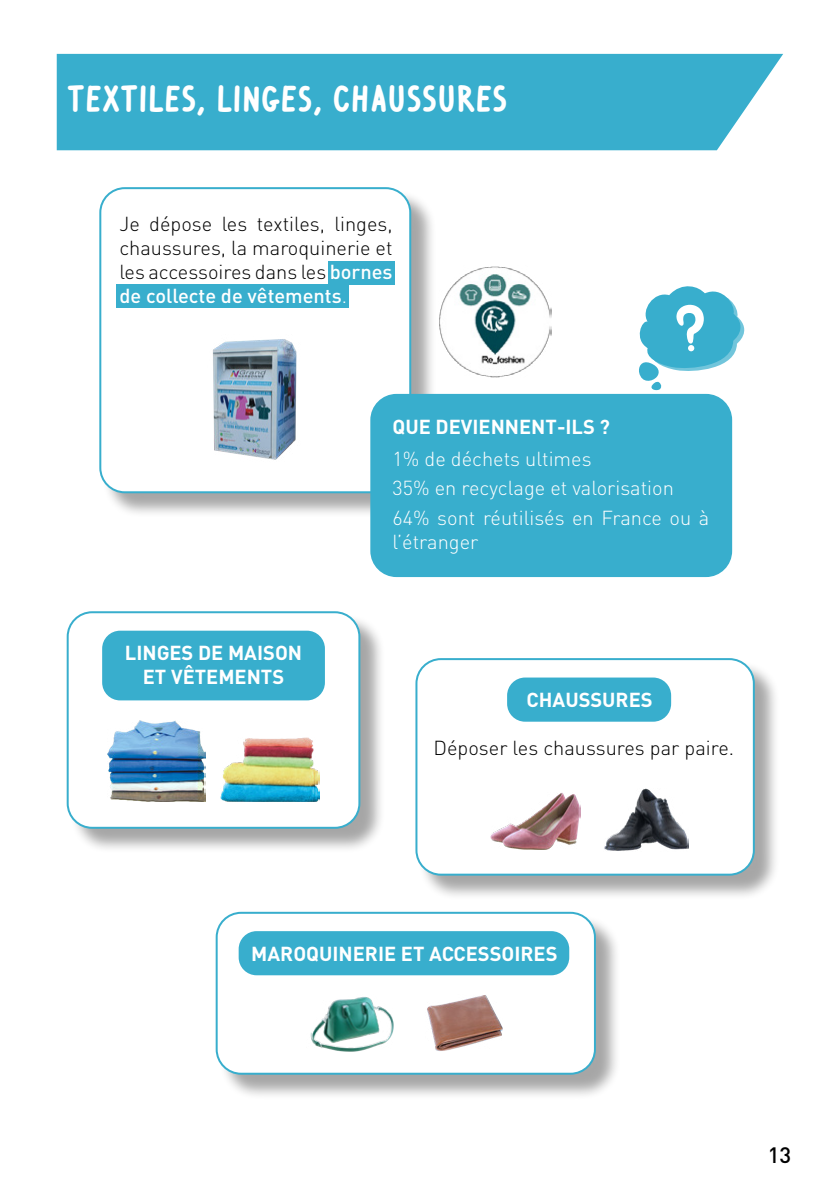
<style>
.page{position:relative;width:840px;height:1191px;background:#fff}
.page>*{position:absolute;margin:0;border:0;box-sizing:border-box;transform-origin:0 0}
.t1{font:700 38px "Ventura Edding";letter-spacing:.05em;color:#fff}
.t2{font:500 22px "DIN Pro";color:#000}
.t3{font:300 20px/24px "DIN Pro";color:#000;text-align:justify}
.t4{font:300 20px/29.6px "DIN Pro";color:#fff}
.t5{font:700 20px/24px "DIN Pro";color:#fff;text-align:center}
.s1{font-weight:500;color:#fff}
.s2{color:#fff}
</style>
<div class="page">
<div style="left:102px;top:189px;width:334px;height:329px;background:#000;opacity:.35"></div>
<div style="left:100px;top:188px;width:310px;height:304px;background:#fff;border-radius:24px"></div>
<div style="left:99px;top:187px;width:312px;height:306px;border:2px solid #38aecd;border-radius:24px"></div>
<div style="left:117px;top:284px;width:232px;height:24px;background:#38aecd"></div>
<div style="left:328px;top:261px;width:66px;height:24px;background:#38aecd"></div>
<img style="left:213px;top:339px;width:84px;height:121px">
<svg style="left:639px;top:286px;width:106px;height:105px"></svg>
<div style="left:370px;top:394px;width:361px;height:183px;background:#38aecd;border-radius:26px"></div>
<div style="left:69px;top:613px;width:316px;height:240px;background:#000;opacity:.35"></div>
<div style="left:68px;top:612px;width:291px;height:215px;background:#fff;border-radius:24px"></div>
<div style="left:67px;top:611px;width:293px;height:217px;border:2px solid #38aecd;border-radius:24px"></div>
<div style="left:102px;top:630px;width:223px;height:70px;background:#38aecd;border-radius:18px"></div>
<img style="left:107px;top:720px;width:98px;height:81px">
<img style="left:220px;top:738px;width:99px;height:63px">
<div style="left:417px;top:660px;width:362px;height:240px;background:#000;opacity:.35"></div>
<div style="left:416px;top:659px;width:337px;height:215px;background:#fff;border-radius:24px"></div>
<div style="left:415px;top:658px;width:339px;height:217px;border:2px solid #38aecd;border-radius:24px"></div>
<div style="left:507px;top:677px;width:163px;height:44px;background:#38aecd;border-radius:18px"></div>
<img style="left:604px;top:788px;width:84px;height:63px">
<img style="left:490px;top:792px;width:90px;height:57px">
<div style="left:218px;top:914px;width:403px;height:186px;background:#000;opacity:.35"></div>
<div style="left:216px;top:912px;width:378px;height:161px;background:#fff;border-radius:24px"></div>
<div style="left:215px;top:911px;width:380px;height:163px;border:2px solid #38aecd;border-radius:24px"></div>
<div style="left:238px;top:931px;width:331px;height:44px;background:#38aecd;border-radius:18px"></div>
<img style="left:427px;top:995px;width:75px;height:56px">
<img style="left:310px;top:997px;width:84px;height:55px">
<div style="left:57px;top:54px;width:725px;height:96px;background:#38aecd"></div>
<img style="left:439px;top:266px;width:111px;height:111px">
<h1 class="t1" style="left:68px;top:76px;width:440px">TEXTILES, LINGEs, CHAUSSURES</h1>
<p class="t3" style="left:119px;top:211px;width:274px">Je dépose les textiles, linges, chaussures, la maroquinerie et les accessoires dans les <span class="s1">bornes de collecte de vêtements</span><span class="s2">.</span></p>
<p class="t5" style="left:392px;top:413px;width:219px">QUE DEVIENNENT-ILS ?</p>
<p class="t5" style="left:125px;top:640px;width:179px">LINGES DE MAISON<br>ET VÊTEMENTS</p>
<p class="t4" style="left:392px;top:443px;width:318px">1% de déchets ultimes<br>35% en recyclage et valorisation<br>64% sont réutilisés en France ou à</p>
<p class="t4" style="left:392px;top:526px;width:87px">l’étranger</p>
<p class="t5" style="left:526px;top:687px;width:128px">CHAUSSURES</p>
<p class="t3" style="left:433px;top:734px;width:302px">Déposer les chaussures par paire.</p>
<p class="t5" style="left:251px;top:940px;width:307px">MAROQUINERIE ET ACCESSOIRES</p>
<p class="t2" style="left:767px;top:1140px;width:25px">13</p>
</div>
